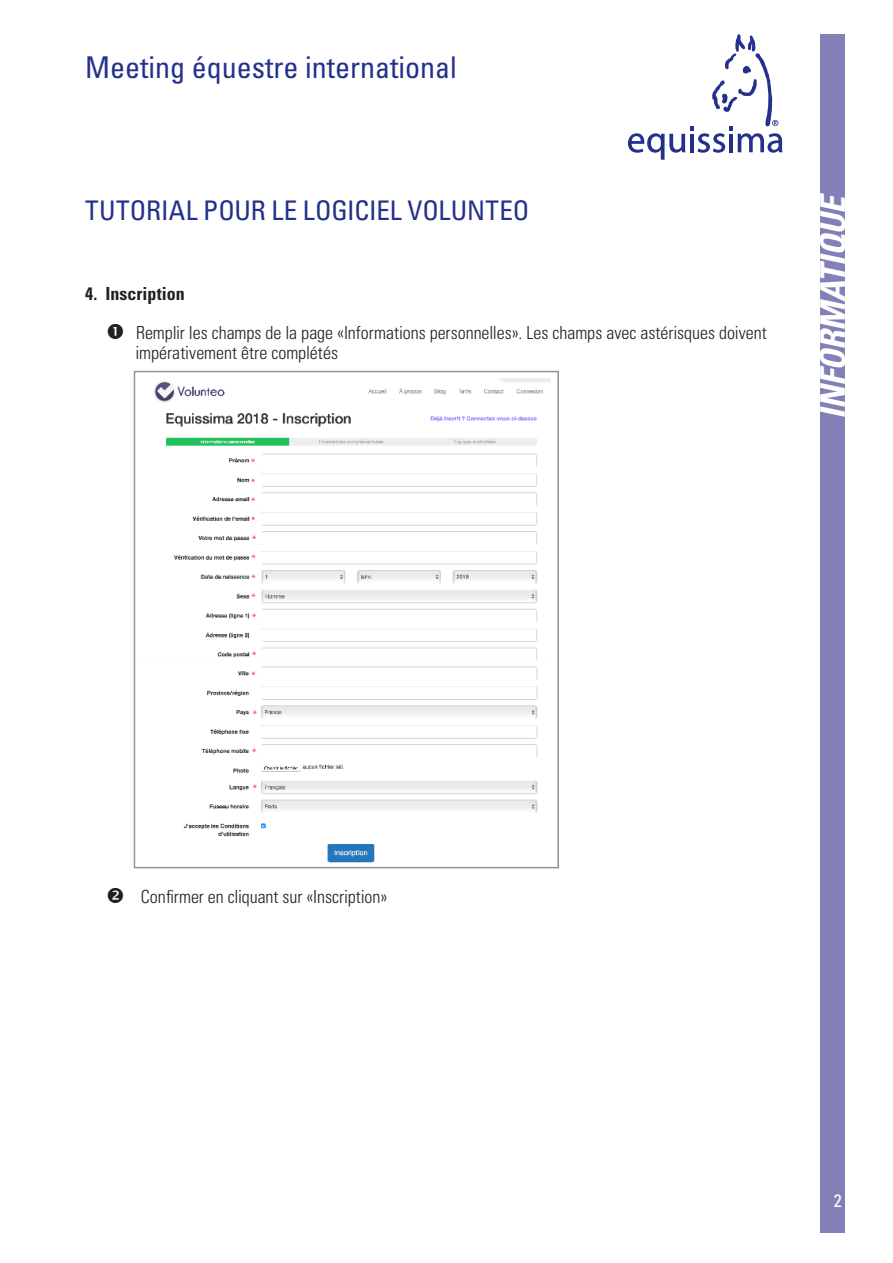
<style>
.page{position:relative;width:893px;height:1263px;background:#fff}
.page>*{position:absolute;margin:0;border:0;box-sizing:border-box;transform-origin:0 0}
.t1{font:italic 700 condensed 34.5px "Univers LT";color:#fff}
.t2{font:condensed 30px "Univers LT";color:#24318b}
.t3{font:condensed 27px "Univers LT";color:#24318b}
.t4{font:300 condensed 18px/19.5px "Univers LT";color:#231f20}
.t5{font:700 condensed 18px "Univers LT";color:#231f20}
.t6{font:condensed 18px "Univers LT";color:#fff}
.t7{font:700 9px "Univers LT";color:#f26e6c}
</style>
<div class="page">
<div style="left:820px;top:34px;width:25px;height:1199px;background:#8280b9"></div>
<svg style="left:628px;top:34px;width:154px;height:126px"></svg>
<div style="left:134px;top:371px;width:425px;height:497px;background:#fff;border:2px solid #939598"></div>
<img style="left:153px;top:379px;width:397px;height:282px">
<img style="left:183px;top:666px;width:355px;height:197px">
<p class="t2" style="left:85px;top:48px;width:373px">Meeting équestre international</p>
<p class="t3" style="left:85px;top:193px;width:446px">TUTORIAL POUR LE LOGICIEL VOLUNTEO</p>
<p class="t5" style="left:85px;top:283px;width:101px">4. Inscription</p>
<p class="t4" style="left:136px;top:323px;width:633px">Remplir les champs de la page «Informations personnelles». Les champs avec astérisques doivent impérativement être complétés</p>
<p class="t7" style="left:251px;top:456px;width:7px">*</p>
<p class="t7" style="left:251px;top:476px;width:7px">*</p>
<p class="t7" style="left:251px;top:495px;width:7px">*</p>
<p class="t7" style="left:251px;top:514px;width:7px">*</p>
<p class="t7" style="left:252px;top:534px;width:7px">*</p>
<p class="t7" style="left:251px;top:553px;width:7px">*</p>
<p class="t7" style="left:251px;top:573px;width:7px">*</p>
<p class="t7" style="left:251px;top:591px;width:7px">*</p>
<p class="t7" style="left:252px;top:611px;width:7px">*</p>
<p class="t7" style="left:252px;top:650px;width:7px">*</p>
<p class="t7" style="left:251px;top:669px;width:7px">*</p>
<p class="t7" style="left:253px;top:708px;width:7px">*</p>
<p class="t7" style="left:252px;top:747px;width:7px">*</p>
<p class="t7" style="left:253px;top:782px;width:7px">*</p>
<p class="t4" style="left:141px;top:887px;width:248px">Confirmer en cliquant sur «Inscription»</p>
<p class="t1" style="left:812px;top:419px;width:227px;rotate:-90deg">INFORMATIQUE</p>
<p class="t6" style="left:834px;top:1189px;width:9px">2</p>
</div>
